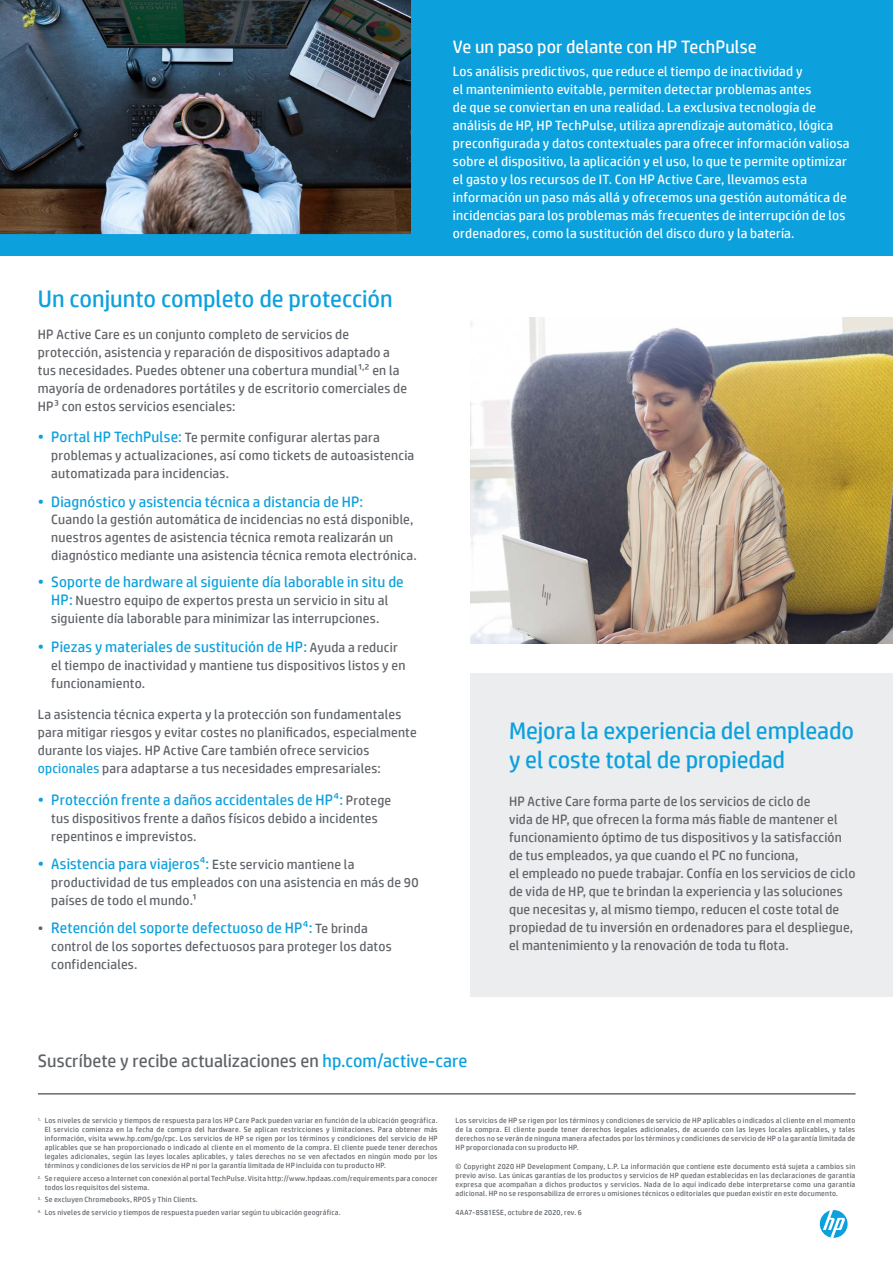
<style>
.page{position:relative;width:893px;height:1263px;background:#fff}
.page>*{position:absolute;margin:0;border:0;box-sizing:border-box;transform-origin:0 0}
.t1{font:24px/28.5px "HP Simplified";letter-spacing:-.005em;color:#0ca0dd}
.t2{font:18px "HP Simplified";color:#5f6368}
.t3{font:18px "HP Simplified";color:#fff}
.t4{font:15px "HP Simplified";letter-spacing:.01em;color:#0ca0dd}
.t5{font:13.5px/18px "HP Simplified";letter-spacing:.015em;color:#5f6368}
.t6{font:13.5px/18px "HP Simplified";letter-spacing:.015em;color:#fff}
.t7{font:7.5px/9px "HP Simplified";letter-spacing:.03em;color:#5f6368;text-align:justify}
.s1{font-size:15px;color:#0ca0dd}
.s2{font-size:13.5px;color:#5f6368}
.s3{color:#0ca0dd}
</style>
<div class="page">
<div style="left:470px;top:673px;width:423px;height:323px;background:#ecedee"></div>
<img style="left:470px;top:317px;width:423px;height:326px">
<hr style="left:38px;top:1093px;width:817px;height:1px;background:#231f20">
<svg style="left:820px;top:1210px;width:28px;height:28px"></svg>
<div style="left:0;top:0;width:893px;height:255px;background:#0ca0dd"></div>
<img style="left:0;top:0;width:411px;height:234px">
<h1 class="t1" style="left:38px;top:284px;width:356px">Un conjunto completo de protección</h1>
<p class="t5" style="left:38px;top:325px;width:371px">HP Active Care es un conjunto completo de servicios de protección, asistencia y reparación de dispositivos adaptado a tus necesidades. Puedes obtener una cobertura mundial1<sup>,</sup>2 en la mayoría de ordenadores portátiles y de escritorio comerciales de HP3 con estos servicios esenciales:</p>
<h3 class="t5" style="left:51px;top:428px;width:364px;text-indent:-13px"><span class="s1">• Portal HP TechPulse:</span> Te permite configurar alertas para problemas y actualizaciones, así como tickets de autoasistencia automatizada para incidencias.</h3>
<h3 class="t4" style="left:38px;top:491px;width:327px">• Diagnóstico y asistencia técnica a distancia de HP:</h3>
<h3 class="t5" style="left:51px;top:511px;width:367px">Cuando la gestión automática de incidencias no está disponible, nuestros agentes de asistencia técnica remota realizarán un diagnóstico mediante una asistencia técnica remota electrónica.</h3>
<h3 class="t4" style="left:38px;top:572px;width:367px">• Soporte de hardware al siguiente día laborable in situ de</h3>
<h3 class="t5" style="left:51px;top:591px;width:338px"><span class="s1">HP:</span> Nuestro equipo de expertos presta un servicio in situ al siguiente día laborable para minimizar las interrupciones.</h3>
<h3 class="t4" style="left:38px;top:636px;width:361px">• Piezas y materiales de sustitución de HP: <span class="s2">Ayuda a reducir</span></h3>
<h3 class="t5" style="left:51px;top:656px;width:356px">el tiempo de inactividad y mantiene tus dispositivos listos y en funcionamiento.</h3>
<p class="t5" style="left:38px;top:705px;width:380px">La asistencia técnica experta y la protección son fundamentales para mitigar riesgos y evitar costes no planificados, especialmente durante los viajes. HP Active Care también ofrece servicios <span class="s3">opcionales</span> para adaptarse a tus necesidades empresariales:</p>
<h3 class="t4" style="left:38px;top:789px;width:355px">• Protección frente a daños accidentales de HP4: <span class="s2">Protege</span></h3>
<h3 class="t5" style="left:51px;top:809px;width:328px">tus dispositivos frente a daños físicos debido a incidentes repentinos e imprevistos.</h3>
<h3 class="t4" style="left:38px;top:854px;width:318px">• Asistencia para viajeros4: <span class="s2">Este servicio mantiene la</span></h3>
<h3 class="t5" style="left:51px;top:873px;width:369px">productividad de tus empleados con una asistencia en más de 90 países de todo el mundo.1</h3>
<h3 class="t4" style="left:38px;top:918px;width:331px"><span class="s2">•</span> Retención del soporte defectuoso de HP4: <span class="s2">Te brinda</span></h3>
<h3 class="t5" style="left:51px;top:937px;width:342px">control de los soportes defectuosos para proteger los datos confidenciales.</h3>
<h2 class="t3" style="left:453px;top:35px;width:305px">Ve un paso por delante con HP TechPulse</h2>
<p class="t6" style="left:453px;top:62px;width:398px">Los análisis predictivos, que reduce el tiempo de inactividad y<br>el mantenimiento evitable, permiten detectar problemas antes<br>de que se conviertan en una realidad. La exclusiva tecnología de análisis de HP, HP TechPulse, utiliza aprendizaje automático, lógica preconfigurada y datos contextuales para ofrecer información valiosa sobre el dispositivo, la aplicación y el uso, lo que te permite optimizar el gasto y los recursos de IT. Con HP Active Care, llevamos esta información un paso más allá y ofrecemos una gestión automática de incidencias para los problemas más frecuentes de interrupción de los ordenadores, como la sustitución del disco duro y la batería.</p>
<h1 class="t1" style="left:509px;top:717px;width:346px">Mejora la experiencia del empleado y el coste total de propiedad</h1>
<p class="t5" style="left:509px;top:792px;width:348px">HP Active Care forma parte de los servicios de ciclo de<br>vida de HP, que ofrecen la forma más fiable de mantener el funcionamiento óptimo de tus dispositivos y la satisfacción de tus empleados, ya que cuando el PC no funciona,<br>el empleado no puede trabajar. Confía en los servicios de ciclo de vida de HP, que te brindan la experiencia y las soluciones que necesitas y, al mismo tiempo, reducen el coste total de propiedad de tu inversión en ordenadores para el despliegue, el mantenimiento y la renovación de toda tu flota.</p>
<h2 class="t2" style="left:38px;top:1049px;width:431px">Suscríbete y recibe actualizaciones en <span class="s3">hp.com/active-care</span></h2>
<p class="t7" style="left:45px;top:1116px;width:394px;text-indent:-7px"><sup>1.</sup> Los niveles de servicio y tiempos de respuesta para los HP Care Pack pueden variar en función de la ubicación geográfica.<br>El servicio comienza en la fecha de compra del hardware. Se aplican restricciones y limitaciones. Para obtener más información, visita www.hp.com/go/cpc. Los servicios de HP se rigen por los términos y condiciones del servicio de HP aplicables que se han proporcionado o indicado al cliente en el momento de la compra. El cliente puede tener derechos legales adicionales, según las leyes locales aplicables, y tales derechos no se ven afectados en ningún modo por los términos y condiciones de los servicios de HP ni por la garantía limitada de HP incluida con tu producto HP.</p>
<p class="t7" style="left:45px;top:1173px;width:394px;text-indent:-7px"><sup>2.</sup> Se requiere acceso a Internet con conexión al portal TechPulse. Visita http://www.hpdaas.com/requirements para conocer todos los requisitos del sistema.</p>
<p class="t7" style="left:38px;top:1195px;width:161px"><sup>3.</sup> Se excluyen Chromebooks, RPOS y Thin Clients.</p>
<p class="t7" style="left:38px;top:1207px;width:304px"><sup>4.</sup> Los niveles de servicio y tiempos de respuesta pueden variar según tu ubicación geográfica.</p>
<p class="t7" style="left:456px;top:1116px;width:401px">Los servicios de HP se rigen por los términos y condiciones de servicio de HP aplicables o indicados al cliente en el momento de la compra. El cliente puede tener derechos legales adicionales, de acuerdo con las leyes locales aplicables, y tales derechos no se verán de ninguna manera afectados por los términos y condiciones de servicio de HP o la garantía limitada de HP proporcionada con su producto HP.</p>
<p class="t7" style="left:456px;top:1162px;width:401px">© Copyright 2020 HP Development Company, L.P. La información que contiene este documento está sujeta a cambios sin previo aviso. Las únicas garantías de los productos y servicios de HP quedan establecidas en las declaraciones de garantía expresa que acompañan a dichos productos y servicios. Nada de lo aquí indicado debe interpretarse como una garantía adicional. HP no se responsabiliza de errores u omisiones técnicos o editoriales que puedan existir en este documento.</p>
<p class="t7" style="left:456px;top:1208px;width:128px">4AA7-8581ESE, octubre de 2020, rev. 6</p>
</div>
